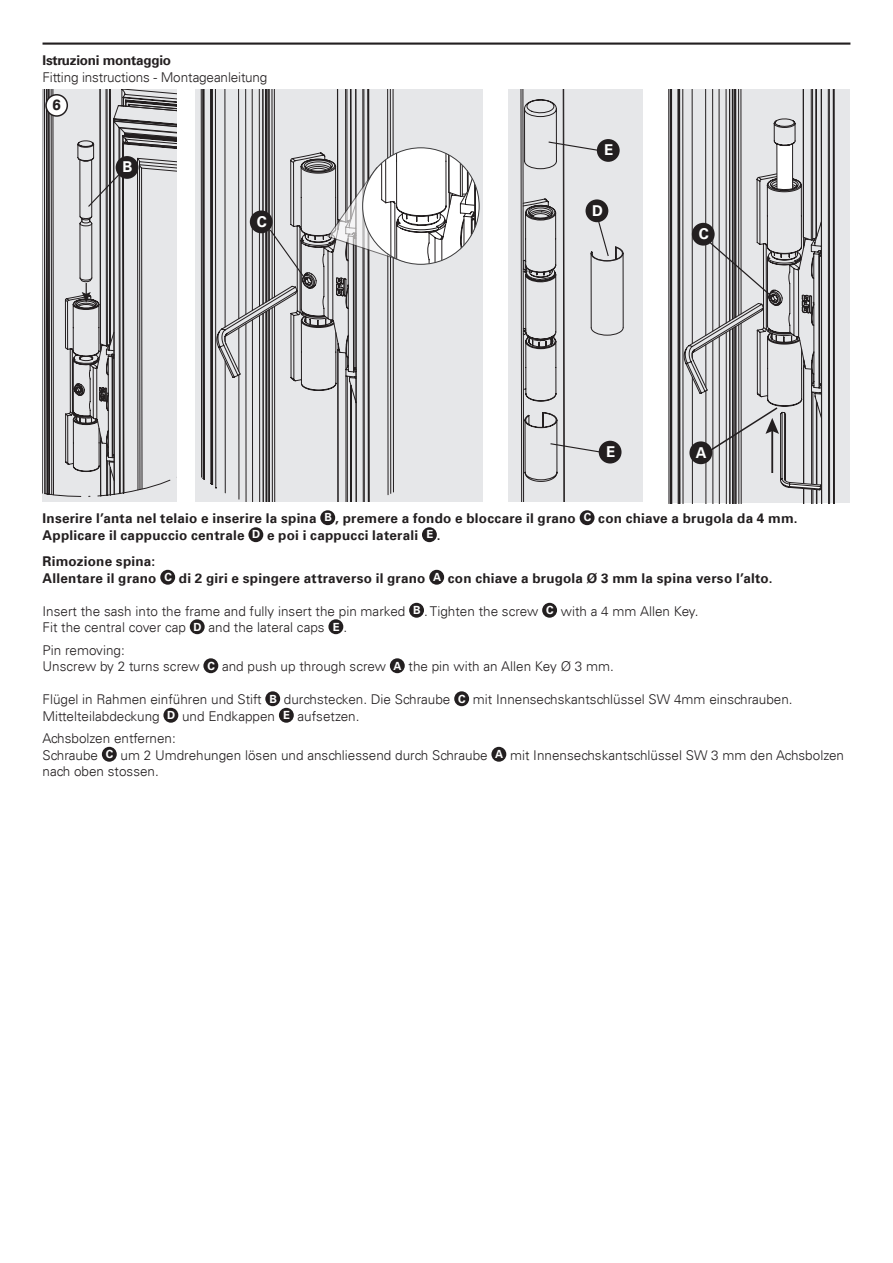
<style>
.page{position:relative;width:893px;height:1263px;background:#fff}
.page>*{position:absolute;margin:0;border:0;box-sizing:border-box;transform-origin:0 0}
.t1{font:700 15px "Univers";color:#fff}
.t2{font:700 15px "Univers";color:#231f20}
.t3{font:300 13.5px/16.5px "Univers";color:#231f20}
.t4{font:700 13.5px/17px "Univers";letter-spacing:.015em;color:#231f20}
.t5{font:700 13.5px "Univers";letter-spacing:-.02em;color:#231f20}
.s1{font-size:11.25px;color:#fff}
.s2{font-weight:700;font-size:11.25px;color:#fff}
</style>
<div class="page">
<div style="left:508px;top:89px;width:134px;height:413px;background:#e6e7e9"></div>
<div style="left:196px;top:89px;width:287px;height:413px;background:#e6e7e9"></div>
<hr style="left:201px;top:89px;width:1px;height:388px;background:#231f20">
<hr style="left:196px;top:89px;width:1px;height:378px;background:#231f20">
<div style="left:669px;top:89px;width:181px;height:414px;background:linear-gradient(to bottom,#e6e7e9,#e6e7e9)"></div>
<hr style="left:677px;top:89px;width:2px;height:414px;background:#231f20">
<hr style="left:670px;top:89px;width:2px;height:414px;background:#231f20">
<hr style="left:669px;top:89px;width:1px;height:414px;background:#231f20">
<hr style="left:43px;top:43px;width:807px;height:2px;background:#231f20">
<div style="left:320px;top:510px;width:15px;height:15px;background:#231f20;border-radius:50%"></div>
<div style="left:580px;top:510px;width:14px;height:15px;background:#231f20;border-radius:50%"></div>
<div style="left:248px;top:527px;width:15px;height:15px;background:#231f20;border-radius:50%"></div>
<div style="left:422px;top:527px;width:15px;height:15px;background:#231f20;border-radius:50%"></div>
<div style="left:160px;top:570px;width:15px;height:15px;background:#231f20;border-radius:50%"></div>
<div style="left:429px;top:570px;width:15px;height:15px;background:#231f20;border-radius:50%"></div>
<div style="left:409px;top:603px;width:15px;height:15px;background:#231f20;border-radius:50%"></div>
<div style="left:542px;top:603px;width:15px;height:15px;background:#231f20;border-radius:50%"></div>
<div style="left:190px;top:619px;width:15px;height:15px;background:#231f20;border-radius:50%"></div>
<div style="left:328px;top:619px;width:15px;height:15px;background:#231f20;border-radius:50%"></div>
<div style="left:203px;top:658px;width:15px;height:15px;background:#231f20;border-radius:50%"></div>
<div style="left:390px;top:658px;width:15px;height:15px;background:#231f20;border-radius:50%"></div>
<div style="left:265px;top:691px;width:15px;height:15px;background:#231f20;border-radius:50%"></div>
<div style="left:454px;top:691px;width:15px;height:15px;background:#231f20;border-radius:50%"></div>
<div style="left:163px;top:708px;width:15px;height:15px;background:#231f20;border-radius:50%"></div>
<div style="left:279px;top:708px;width:15px;height:15px;background:#231f20;border-radius:50%"></div>
<div style="left:102px;top:747px;width:15px;height:15px;background:#231f20;border-radius:50%"></div>
<div style="left:491px;top:747px;width:15px;height:15px;background:#231f20;border-radius:50%"></div>
<svg style="left:43px;top:89px;width:134px;height:408px;background:#bcbcbe"></svg>
<svg style="left:202px;top:89px;width:274px;height:413px"></svg>
<svg style="left:521px;top:89px;width:102px;height:413px"></svg>
<svg style="left:679px;top:89px;width:171px;height:414px;background:#bebec0"></svg>
<p class="t5" style="left:43px;top:52px;width:130px">Istruzioni montaggio</p>
<p class="t3" style="left:43px;top:69px;width:226px">Fitting instructions - Montageanleitung</p>
<p class="t2" style="left:53px;top:96px;width:10px">6</p>
<p class="t1" style="left:123px;top:158px;width:12px">B</p>
<p class="t1" style="left:257px;top:213px;width:12px">C</p>
<p class="t1" style="left:604px;top:141px;width:11px">E</p>
<p class="t1" style="left:592px;top:202px;width:12px">D</p>
<p class="t1" style="left:699px;top:225px;width:12px">C</p>
<p class="t1" style="left:606px;top:443px;width:11px">E</p>
<p class="t1" style="left:696px;top:444px;width:12px">A</p>
<p class="t4" style="left:43px;top:510px;width:756px">Inserire l’anta nel telaio e inserire la spina <span class="s1">B</span> , premere a fondo e bloccare il grano <span class="s1">C</span> con chiave a brugola da 4 mm.<br>Applicare il cappuccio centrale <span class="s1">D</span> e poi i cappucci laterali <span class="s1">E</span> .</p>
<p class="t4" style="left:43px;top:552px;width:731px">Rimozione spina:<br>Allentare il grano <span class="s1">C</span> di 2 giri e spingere attraverso il grano <span class="s1">A</span> con chiave a brugola Ø 3 mm la spina verso l’alto.</p>
<p class="t3" style="left:43px;top:602px;width:657px">Insert the sash into the frame and fully insert the pin marked <span class="s2">B</span> . Tighten the screw <span class="s2">C</span> with a 4 mm Allen Key.<br>Fit the central cover cap <span class="s2">D</span> and the lateral caps <span class="s2">E</span> .</p>
<p class="t3" style="left:43px;top:641px;width:573px">Pin removing:<br>Unscrew by 2 turns screw <span class="s2">C</span> and push up through screw <span class="s2">A</span> the pin with an Allen Key Ø 3 mm.</p>
<p class="t3" style="left:43px;top:691px;width:752px">Flügel in Rahmen einführen und Stift <span class="s2">B</span> durchstecken. Die Schraube <span class="s2">C</span> mit Innensechskantschlüssel SW 4mm einschrauben.<br>Mittelteilabdeckung <span class="s2">D</span> und Endkappen <span class="s2">E</span> aufsetzen.</p>
<p class="t3" style="left:43px;top:730px;width:803px">Achsbolzen entfernen:<br>Schraube <span class="s2">C</span> um 2 Umdrehungen lösen und anschliessend durch Schraube <span class="s2">A</span> mit Innensechskantschlüssel SW 3 mm den Achsbolzen nach oben stossen.</p>
</div>
